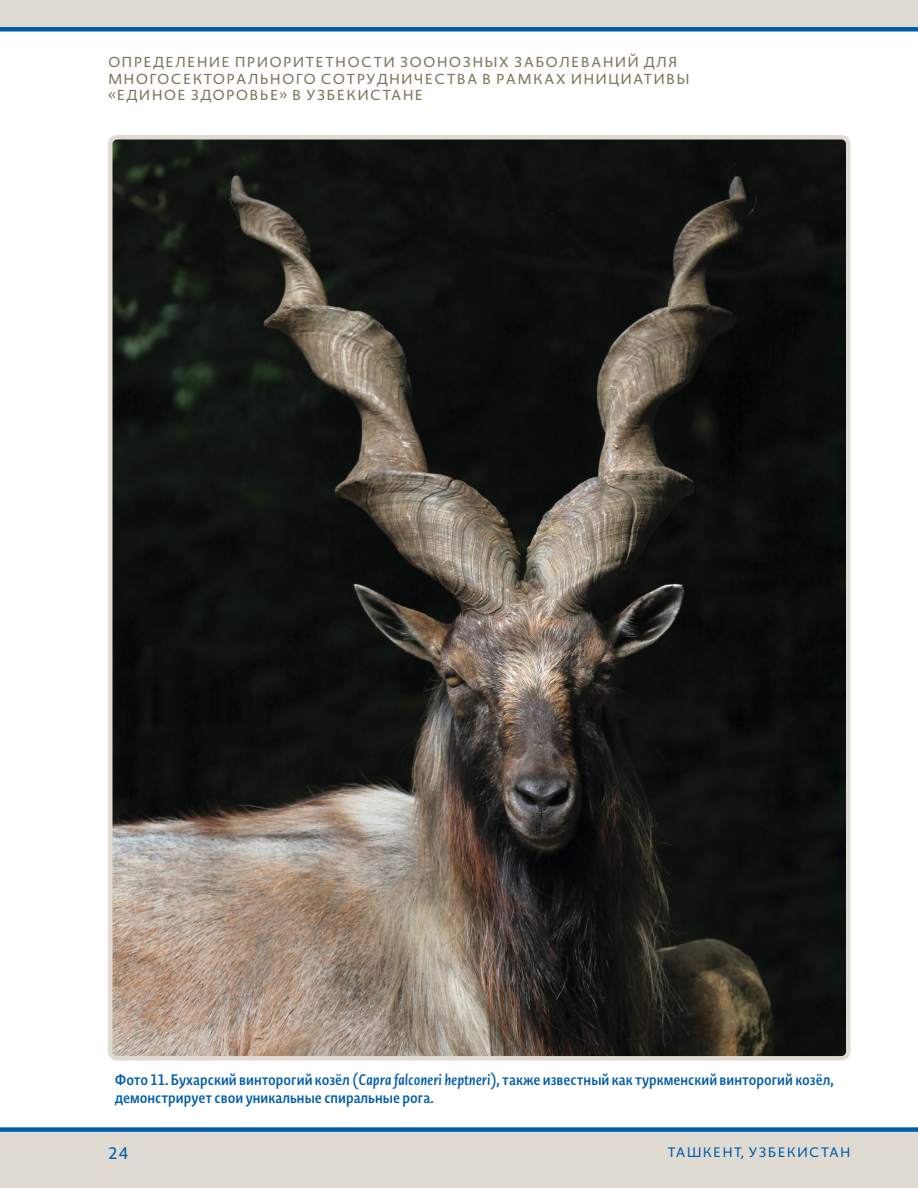
<style>
.page{position:relative;width:918px;height:1188px;background:#fff}
.page>*{position:absolute;margin:0;border:0;box-sizing:border-box;transform-origin:0 0}
.t1{font:16.5px "Novel Sans Cy";color:#005daa}
.Figure_Title{font:600 15px/18px "Novel Sans Cy X Cnd";color:#005daa}
.t2{font:14.25px/16.5px "Novel Sans Cy";letter-spacing:.08em;color:#7b755b}
.t3{font:13.5px "Novel Sans Cy";letter-spacing:.08em;color:#005daa}
.s1{font-style:italic}
</style>
<div class="page">
<div style="left:0;top:1132px;width:918px;height:56px;background:#e0dbd2"></div>
<div style="left:0;top:0;width:918px;height:27px;background:#e0dbd2"></div>
<div style="left:0;top:1127px;width:918px;height:5px;background:#005daa"></div>
<div style="left:0;top:27px;width:918px;height:5px;background:#005daa"></div>
<img style="left:113px;top:140px;width:732px;height:916px">
<div style="left:108px;top:135px;width:742px;height:926px;border:4px solid #e0dbd2;border-radius:7px"></div>
<p class="t2" style="left:108px;top:55px;width:583px">ОПРЕДЕЛЕНИE ПРИОРИТЕТНОСТИ ЗООНОЗНЫХ ЗАБОЛЕВАНИЙ ДЛЯ<br>МНОГОСЕКТОРАЛЬНОГО СОТРУДНИЧЕСТВА В РАМКАХ ИНИЦИАТИВЫ «ЕДИНОЕ ЗДОРОВЬЕ» В УЗБЕКИСТАНЕ</p>
<p class="Figure_Title" style="left:115px;top:1071px;width:721px">Фото 11. Бухарский винторогий козёл (<span class="s1">Capra falconeri heptneri</span>), также известный как туркменский винторогий козёл, демонстрирует свои уникальные спиральные рога.</p>
<p class="t1" style="left:108px;top:1142px;width:22px">24</p>
<p class="t3" style="left:668px;top:1142px;width:184px">ТАШКЕНТ, УЗБЕКИСТАН</p>
</div>
